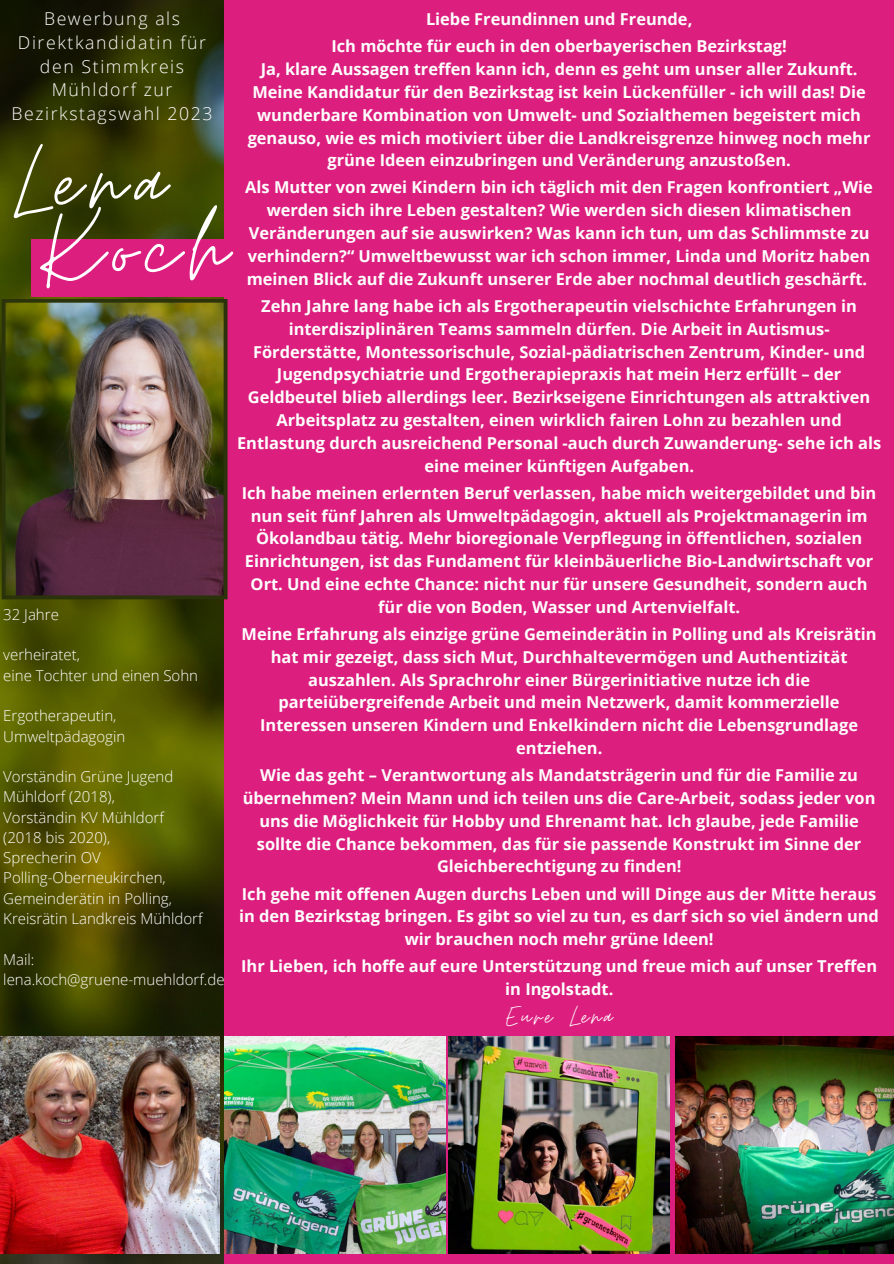
<style>
.page{position:relative;width:894px;height:1264px;background:#fff}
.page>*{position:absolute;margin:0;border:0;box-sizing:border-box;transform-origin:0 0}
.t1{font:113.4px "Moon Time";color:#fff}
.t2{font:112.65px "Moon Time";color:#fff}
.t3{font:31.5px "Moon Time";letter-spacing:.09em;color:#fefefd}
.t4{font:300 17.7px/23.7px "Open Sans";letter-spacing:.09em;color:#fefefd;text-align:center}
.t5{font:700 16.35px/22.8px "Open Sans";color:#fefefd;text-align:center}
.t6{font:300 15px/20.2px "Open Sans";color:#fefefd}
</style>
<div class="page">
<img style="left:0;top:0;width:224px;height:1263px">
<div style="left:31px;top:240px;width:350px;height:57px;background:#dc1e7f"></div>
<div style="left:224px;top:0;width:669px;height:1263px;background:#dc1e7f"></div>
<img style="left:2px;top:299px;width:225px;height:300px">
<img style="left:0;top:1036px;width:219px;height:217px">
<img style="left:224px;top:1036px;width:221px;height:217px">
<img style="left:449px;top:1036px;width:220px;height:217px">
<img style="left:675px;top:1036px;width:218px;height:217px">
<p class="t4" style="left:11px;top:7px;width:203px">Bewerbung als<br>Direktkandidatin für den Stimmkreis<br>Mühldorf zur<br>Bezirkstagswahl 2023</p>
<p class="t5" style="left:331px;top:5px;width:457px;line-height:27.2px">Liebe Freundinnen und Freunde,<br>Ich möchte für euch in den oberbayerischen Bezirkstag!</p>
<p class="t5" style="left:247px;top:57px;width:624px">Ja, klare Aussagen treffen kann ich, denn es geht um unser aller Zukunft.<br>Meine Kandidatur für den Bezirkstag ist kein Lückenfüller - ich will das! Die wunderbare Kombination von Umwelt- und Sozialthemen begeistert mich genauso, wie es mich motiviert über die Landkreisgrenze hinweg noch mehr grüne Ideen einzubringen und Veränderung anzustoßen.</p>
<p class="t5" style="left:245px;top:176px;width:629px">Als Mutter von zwei Kindern bin ich täglich mit den Fragen konfrontiert „Wie werden sich ihre Leben gestalten? Wie werden sich diesen klimatischen Veränderungen auf sie auswirken? Was kann ich tun, um das Schlimmste zu verhindern?“ Umweltbewusst war ich schon immer, Linda und Moritz haben meinen Blick auf die Zukunft unserer Erde aber nochmal deutlich geschärft.</p>
<p class="t5" style="left:237px;top:294px;width:645px">Zehn Jahre lang habe ich als Ergotherapeutin vielschichte Erfahrungen in interdisziplinären Teams sammeln dürfen. Die Arbeit in Autismus-Förderstätte, Montessorischule, Sozial-pädiatrischen Zentrum, Kinder- und Jugendpsychiatrie und Ergotherapiepraxis hat mein Herz erfüllt – der Geldbeutel blieb allerdings leer. Bezirkseigene Einrichtungen als attraktiven Arbeitsplatz zu gestalten, einen wirklich fairen Lohn zu bezahlen und Entlastung durch ausreichend Personal -auch durch Zuwanderung- sehe ich als eine meiner künftigen Aufgaben.</p>
<p class="t5" style="left:242px;top:481px;width:636px">Ich habe meinen erlernten Beruf verlassen, habe mich weitergebildet und bin nun seit fünf Jahren als Umweltpädagogin, aktuell als Projektmanagerin im Ökolandbau tätig. Mehr bioregionale Verpflegung in öffentlichen, sozialen Einrichtungen, ist das Fundament für kleinbäuerliche Bio-Landwirtschaft vor Ort. Und eine echte Chance: nicht nur für unsere Gesundheit, sondern auch für die von Boden, Wasser und Artenvielfalt.</p>
<p class="t5" style="left:241px;top:622px;width:636px">Meine Erfahrung als einzige grüne Gemeinderätin in Polling und als Kreisrätin hat mir gezeigt, dass sich Mut, Durchhaltevermögen und Authentizität auszahlen. Als Sprachrohr einer Bürgerinitiative nutze ich die parteiübergreifende Arbeit und mein Netzwerk, damit kommerzielle Interessen unseren Kindern und Enkelkindern nicht die Lebensgrundlage entziehen.</p>
<p class="t5" style="left:242px;top:763px;width:634px">Wie das geht – Verantwortung als Mandatsträgerin und für die Familie zu übernehmen? Mein Mann und ich teilen uns die Care-Arbeit, sodass jeder von uns die Möglichkeit für Hobby und Ehrenamt hat. Ich glaube, jede Familie sollte die Chance bekommen, das für sie passende Konstrukt im Sinne der Gleichberechtigung zu finden!</p>
<p class="t5" style="left:239px;top:881px;width:641px">Ich gehe mit offenen Augen durchs Leben und will Dinge aus der Mitte heraus in den Bezirkstag bringen. Es gibt so viel zu tun, es darf sich so viel ändern und wir brauchen noch mehr grüne Ideen!</p>
<p class="t5" style="left:241px;top:954px;width:637px">Ihr Lieben, ich hoffe auf eure Unterstützung und freue mich auf unser Treffen in Ingolstadt.</p>
<h2 class="t2" style="left:14px;top:114px;width:153px">Lena</h2>
<h1 class="t1" style="left:40px;top:180px;width:189px">Koch</h1>
<p class="t6" style="left:3px;top:604px;width:57px">32 Jahre</p>
<p class="t6" style="left:3px;top:644px;width:196px">verheiratet,<br>eine Tochter und einen Sohn</p>
<p class="t6" style="left:3px;top:705px;width:123px">Ergotherapeutin,<br>Umweltpädagogin</p>
<p class="t6" style="left:3px;top:766px;width:201px">Vorständin Grüne Jugend<br>Mühldorf (2018),<br>Vorständin KV Mühldorf (2018 bis 2020),<br>Sprecherin OV<br>Polling-Oberneukirchen,<br>Gemeinderätin in Polling,<br>Kreisrätin Landkreis Mühldorf</p>
<p class="t6" style="left:3px;top:948px;width:223px">Mail: lena.koch@gruene-muehldorf.de</p>
<h3 class="t3" style="left:506px;top:996px;width:107px">Eure Lena</h3>
</div>
